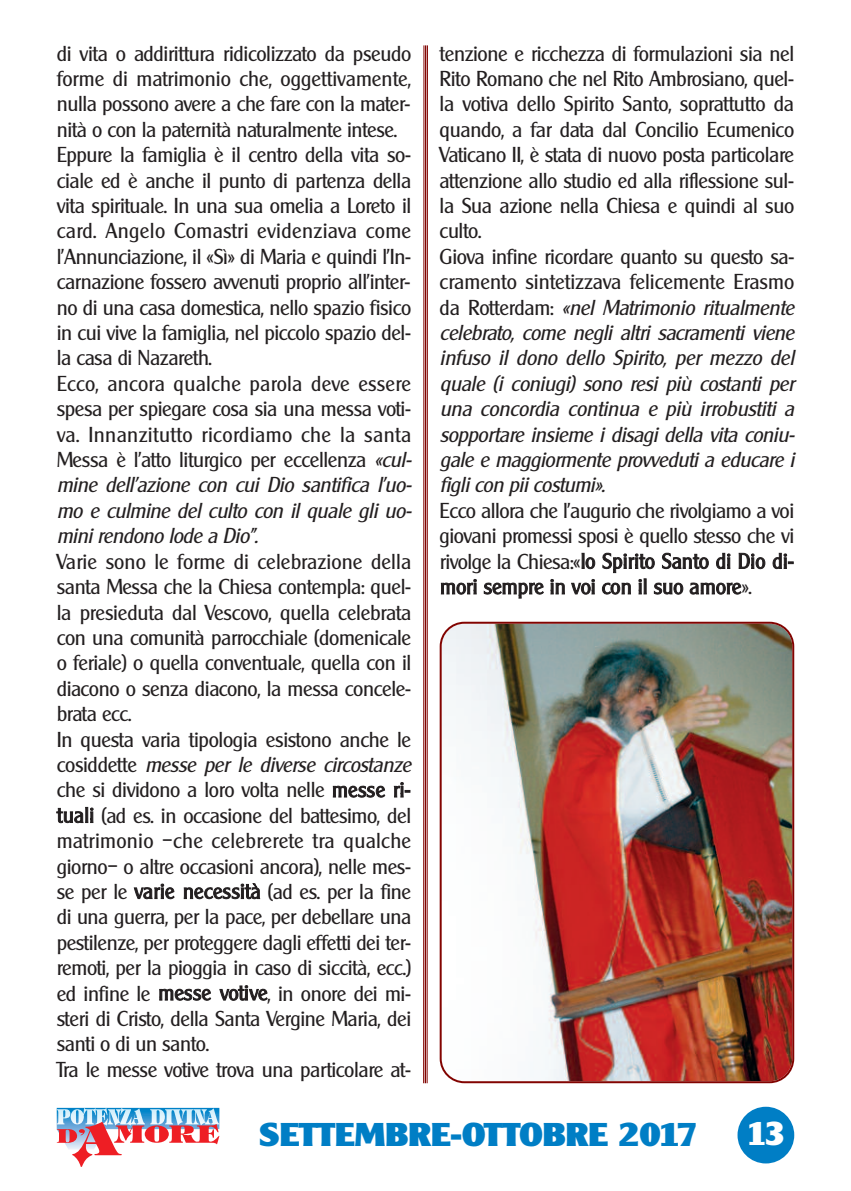
<style>
.page{position:relative;width:851px;height:1191px;background:#fff}
.page>*{position:absolute;margin:0;border:0;box-sizing:border-box;transform-origin:0 0}
.t1{font:800 32px "Cleaxgothic";color:#007ec5;scale:1.1 1}
.t2{font:800 32px "Cleaxgothic";color:#fff}
.t3{font:21px/25.4px "Cleaxg";letter-spacing:-.02em;color:#231f20;scale:.96 1}
.s1{font-style:italic}
</style>
<div class="page">
<svg style="left:57px;top:1107px;width:163px;height:60px"></svg>
<div style="left:737px;top:1106px;width:57px;height:57px;background:#007ec5;border-radius:50%"></div>
<hr style="left:423px;top:45px;width:1px;height:1038px;background:#820401">
<hr style="left:424px;top:45px;width:2px;height:1038px;background:#820401">
<hr style="left:426px;top:45px;width:1px;height:1038px;background:#820401">
<img style="left:439px;top:622px;width:355px;height:461px">
<p class="t3" style="left:57px;top:41px;width:373px">di vita o addirittura ridicolizzato da pseudo forme di matrimonio che, oggettivamente, nulla possono avere a che fare con la mater&shy;nità o con la paternità naturalmente intese.<br>Eppure la famiglia è il centro della vita so&shy;ciale ed è anche il punto di partenza della vita spirituale. In una sua omelia a Loreto il card. Angelo Comastri evidenziava come l’Annunciazione, il «Sì» di Maria e quindi l’In&shy;carnazione fossero avvenuti proprio all’inter&shy;no di una casa domestica, nello spazio fisico in cui vive la famiglia, nel piccolo spazio del&shy;la casa di Nazareth.<br>Ecco, ancora qualche parola deve essere spesa per spiegare cosa sia una messa voti&shy;va. Innanzitutto ricordiamo che la santa Messa è l’atto liturgico per eccellenza <span class="s1">«cul&shy;mine dell’azione con cui Dio santifica l’uo&shy;mo e culmine del culto con il quale gli uo&shy;mini rendono lode a Dio”.</span></p>
<p class="t3" style="left:57px;top:549px;width:374px">Varie sono le forme di celebrazione della santa Messa che la Chiesa contempla: quel&shy;la presieduta dal Vescovo, quella celebrata con una comunità parrocchiale (domenicale o feriale) o quella conventuale, quella con il diacono o senza diacono, la messa concele&shy;brata ecc.<br>In questa varia tipologia esistono anche le cosiddett e <span class="s1">messe per le diverse circostanze </span>che si dividono a loro volta nelle messe ri&shy;tuali (ad es. in occasione del battesimo, del matrimonio –che celebrerete tra qualche giorno– o altre occasioni ancora), nelle mes&shy;se per le varie necessità (ad es. per la fine di una guerra, per la pace, per debellare una pestilenze, per proteggere dagli effetti dei ter&shy;remoti, per la pioggia in caso di siccità, ecc.) ed infine le messe votive, in onore dei mi&shy;steri di Cristo, della Santa Vergine Maria, dei santi o di un santo.<br>Tra le messe votive trova una particolare at-</p>
<p class="t3" style="left:439px;top:41px;width:374px">tenzione e ricchezza di formulazioni sia nel Rito Romano che nel Rito Ambrosiano, quel&shy;la votiva dello Spirito Santo, soprattutto da quando, a far data dal Concilio Ecumenico Vaticano II, è stata di nuovo posta particolare attenzione allo studio ed alla riflessione sul&shy;la Sua azione nella Chiesa e quindi al suo culto.<br>Giova infine ricordare quanto su questo sa&shy;cramento sintetizzava felicemente Erasmo da Rott erdam: <span class="s1">«nel Matrimonio ritualmente celebrato, come negli altri sacramenti viene infuso il dono dello Spirito, per mezzo del quale (i coniugi) sono resi più costanti per una concordia continua e più irrobustiti a sopportare insieme i disagi della vita coniu&shy;gale e maggiormente provveduti a educare i figli con pii costumi».</span></p>
<p class="t3" style="left:439px;top:498px;width:371px;text-align:justify">Ecco allora che l’augurio che rivolgiamo a voi giovani promessi sposi è quello stesso che vi rivolge la Chiesa:«lo Spirito Santo di Dio di&shy;mori sempre in voi con il suo amore».</p>
<h1 class="t1" style="left:259px;top:1115px;width:400px">SETTEMBRE-OTTOBRE 2017</h1>
<h1 class="t2" style="left:747px;top:1115px;width:39px">13</h1>
</div>
